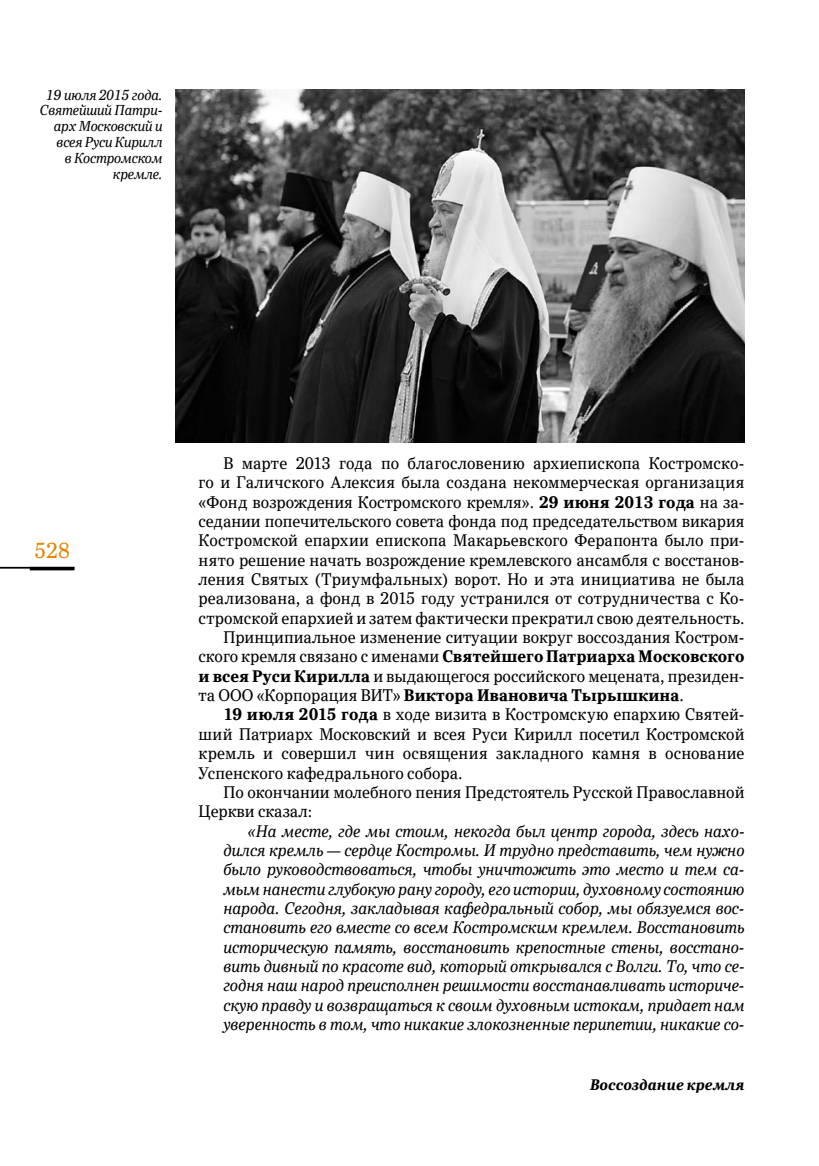
<style>
.page{position:relative;width:819px;height:1166px;background:#fff}
.page>*{position:absolute;margin:0;border:0;box-sizing:border-box;transform-origin:0 0}
.t1{font:21px "Ysobele Text";color:#e58400;scale:.96 1}
.t2{font:16.28px "Ysobele Text";color:#000;scale:.96 1}
.t3{font:italic 16.28px/19.4px "Ysobele Text";color:#000;text-align:justify;scale:.96 1}
.t4{font:700 16.28px "Ysobele Text";color:#000;scale:.96 1}
.t5{font:16.28px "Ysobele Text";letter-spacing:.02em;color:#000;scale:.96 1}
.t6{font:italic 700 14.88px "Ysobele Text";color:#000;scale:.96 1}
.t7{font:italic 14px/15.8px "Ysobele Text";letter-spacing:-.01em;color:#000;text-align:right;scale:.96 1}
.s1{font-weight:700}
.s2{font-weight:400}
</style>
<div class="page">
<hr style="left:0;top:567px;width:74px;height:2px;background:#000">
<hr style="left:30px;top:567px;width:44px;height:3px;background:#000">
<img style="left:175px;top:89px;width:569px;height:354px">
<p class="t7" style="left:40px;top:87px;width:129px">19 июля 2015 года.<br>Святейший Патри&shy;арх Московский и всея Руси Кирилл<br>в Костромском кремле.</p>
<p class="t1" style="left:34px;top:535px;width:38px">528</p>
<p class="t2" style="left:223px;top:451px;width:544px">В марте 2013 года по благословению архиепископа Костромско-</p>
<p class="t2" style="left:198px;top:471px;width:570px">го и Галичского Алексия была создана некоммерческая организация</p>
<p class="t2" style="left:198px;top:490px;width:570px">«Фонд возрождения Костромского кремля». <span class="s1">29 июня 2013 года</span> на за-</p>
<p class="t2" style="left:198px;top:510px;width:570px">седании попечительского совета фонда под председательством викария</p>
<p class="t2" style="left:198px;top:529px;width:570px">Костромской епархии епископа Макарьевского Ферапонта было при-</p>
<p class="t2" style="left:198px;top:548px;width:570px">нято решение начать возрождение кремлевского ансамбля с восстанов-</p>
<p class="t5" style="left:198px;top:568px;width:570px">ления Святых (Триумфальных) ворот. Но и эта инициатива не была</p>
<p class="t2" style="left:198px;top:587px;width:570px">реализована, а фонд в 2015 году устранился от сотрудничества с Ко-</p>
<p class="t2" style="left:198px;top:606px;width:570px">стромской епархией и затем фактически прекратил свою деятельность.</p>
<p class="t2" style="left:223px;top:626px;width:544px">Принципиальное изменение ситуации вокруг воссоздания Костром-</p>
<p class="t4" style="left:198px;top:644px;width:570px"><span class="s2">ского кремля связано с именами</span> Святейшего Патриарха Московского</p>
<p class="t2" style="left:198px;top:664px;width:570px"><span class="s1">и всея Руси Кирилла</span> и выдающегося российского мецената, президен-</p>
<p class="t2" style="left:198px;top:684px;width:34px">та ООО</p>
<p class="t4" style="left:257px;top:683px;width:446px"><span class="s2">«Корпорация ВИТ»</span> Виктора Ивановича Тырышкина<span class="s2">.</span></p>
<p class="t2" style="left:223px;top:703px;width:544px"><span class="s1">19 июля 2015 года</span> в ходе визита в Костромскую епархию Святей-</p>
<p class="t2" style="left:198px;top:722px;width:570px">ший Патриарх Московский и всея Руси Кирилл посетил Костромской</p>
<p class="t2" style="left:198px;top:742px;width:570px">кремль и совершил чин освящения закладного камня в основание</p>
<p class="t2" style="left:198px;top:761px;width:276px">Успенского кафедрального собора.</p>
<p class="t2" style="left:223px;top:780px;width:544px">По окончании молебного пения Предстоятель Русской Православной</p>
<p class="t2" style="left:198px;top:800px;width:120px">Церкви сказал:</p>
<p class="t3" style="left:223px;top:821px;width:544px;text-indent:25px">«На месте, где мы стоим, некогда был центр города, здесь нахо&shy;дился кремль — сердце Костромы. И трудно представить, чем нужно было руководствоваться, чтобы уничтожить это место и тем са&shy;мым нанести глубокую рану городу, его истории, духовному состоянию народа. Сегодня, закладывая кафедральный собор, мы обязуемся вос&shy;становить его вместе со всем Костромским кремлем. Восстановить историческую память, восстановить крепостные стены, восстано&shy;вить дивный по красоте вид, который открывался с Волги. То, что се&shy;годня наш народ преисполнен решимости восстанавливать историче&shy;скую правду и возвращаться к своим духовным истокам, придает нам уверенность в том, что никакие злокозненные перипетии, никакие со-</p>
<p class="t6" style="left:590px;top:1074px;width:162px">Воссоздание кремля</p>
</div>
